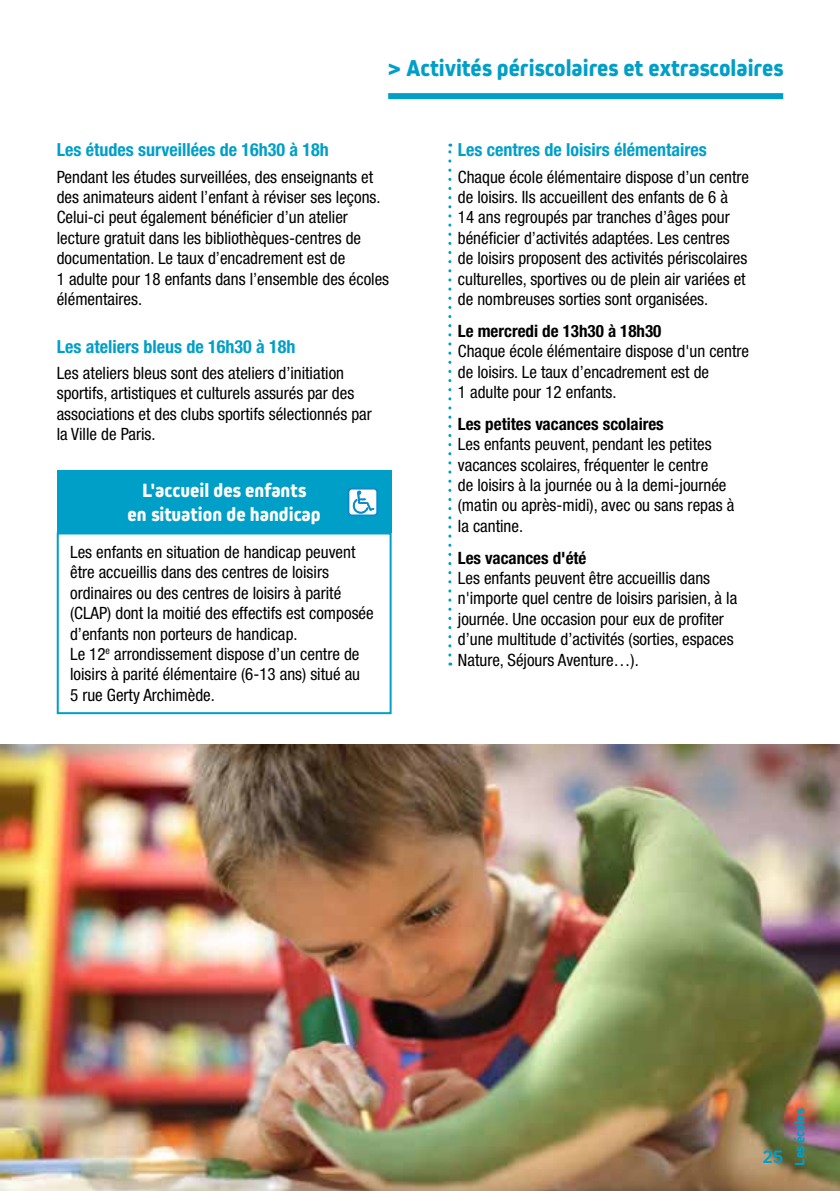
<style>
.page{position:relative;width:840px;height:1191px;background:#fff}
.page>*{position:absolute;margin:0;border:0;box-sizing:border-box;transform-origin:0 0}
.t1{font:800 24px "Kiro";color:#009fc8}
.t2{font:800 20px/24px "Kiro";color:#fff;text-align:center}
.t3{font:700 20px "Kiro";color:#009fc8}
.t4{font:700 condensed 18px "Helvetica Neue LT Pro";color:#009fc8}
.t5{font:condensed 17px/20.4px "Helvetica Neue LT Pro";color:#000}
.t6{font:700 condensed 17px "Helvetica Neue LT Pro";color:#000}
.t7{font:800 14px "Kiro";color:#009fc8}
</style>
<div class="page">
<img style="left:0;top:744px;width:839px;height:447px">
<div style="left:388px;top:93px;width:394px;height:6px;background:#009fc8"></div>
<svg style="left:448px;top:144px;width:3px;height:511px"></svg>
<div style="left:57px;top:469px;width:334px;height:63px;background:#009fc8"></div>
<div style="left:57px;top:532px;width:334px;height:182px;border:2px solid #009fc8"></div>
<svg style="left:348px;top:488px;width:30px;height:28px"></svg>
<h1 class="t1" style="left:388px;top:54px;width:396px">&gt; Activités périscolaires et extrascolaires</h1>
<p class="t4" style="left:57px;top:139px;width:273px">Les études surveillées de 16h30 à 18h</p>
<p class="t5" style="left:57px;top:166px;width:334px">Pendant les études surveillées, des enseignants et des animateurs aident l’enfant à réviser ses leçons.<br>Celui-ci peut également bénéficier d’un atelier lecture gratuit dans les bibliothèques-centres de documentation. Le taux d’encadrement est de<br>1 adulte pour 18 enfants dans l’ensemble des écoles élémentaires.</p>
<p class="t4" style="left:57px;top:335px;width:240px">Les ateliers bleus de 16h30 à 18h</p>
<p class="t5" style="left:57px;top:362px;width:316px">Les ateliers bleus sont des ateliers d’initiation sportifs, artistiques et culturels assurés par des associations et des clubs sportifs sélectionnés par la Ville de Paris.</p>
<p class="t2" style="left:128px;top:478px;width:194px">L'accueil des enfants<br>en situation de handicap</p>
<p class="t5" style="left:70px;top:541px;width:305px">Les enfants en situation de handicap peuvent être accueillis dans des centres de loisirs ordinaires ou des centres de loisirs à parité (CLAP) dont la moitié des effectifs est composée d’enfants non porteurs de handicap.<br>Le 12<sup>e</sup> arrondissement dispose d’un centre de loisirs à parité élémentaire (6-13 ans) situé au<br>5 rue Gerty Archimède.</p>
<p class="t4" style="left:457px;top:139px;width:250px">Les centres de loisirs élémentaires</p>
<p class="t5" style="left:457px;top:166px;width:292px">Chaque école élémentaire dispose d’un centre de loisirs. Ils accueillent des enfants de 6 à<br>14 ans regroupés par tranches d’âges pour bénéficier d’activités adaptées. Les centres de loisirs proposent des activités périscolaires culturelles, sportives ou de plein air variées et de nombreuses sorties sont organisées.</p>
<p class="t6" style="left:457px;top:320px;width:205px">Le mercredi de 13h30 à 18h30</p>
<p class="t5" style="left:457px;top:341px;width:292px">Chaque école élémentaire dispose d'un centre de loisirs. Le taux d’encadrement est de<br>1 adulte pour 12 enfants.</p>
<p class="t6" style="left:457px;top:413px;width:207px">Les petites vacances scolaires</p>
<p class="t5" style="left:457px;top:434px;width:278px">Les enfants peuvent, pendant les petites vacances scolaires, fréquenter le centre<br>de loisirs à la journée ou à la demi-journée (matin ou après-midi), avec ou sans repas à la cantine.</p>
<p class="t6" style="left:457px;top:547px;width:130px">Les vacances d'été</p>
<p class="t5" style="left:457px;top:567px;width:281px">Les enfants peuvent être accueillis dans n'importe quel centre de loisirs parisien, à la journée. Une occasion pour eux de profiter d’une multitude d’activités (sorties, espaces Nature, Séjours Aventure…).</p>
<p class="t3" style="left:761px;top:1144px;width:23px">25</p>
<p class="t7" style="left:791px;top:1165px;width:58px;rotate:-90deg">Les écoles</p>
</div>
